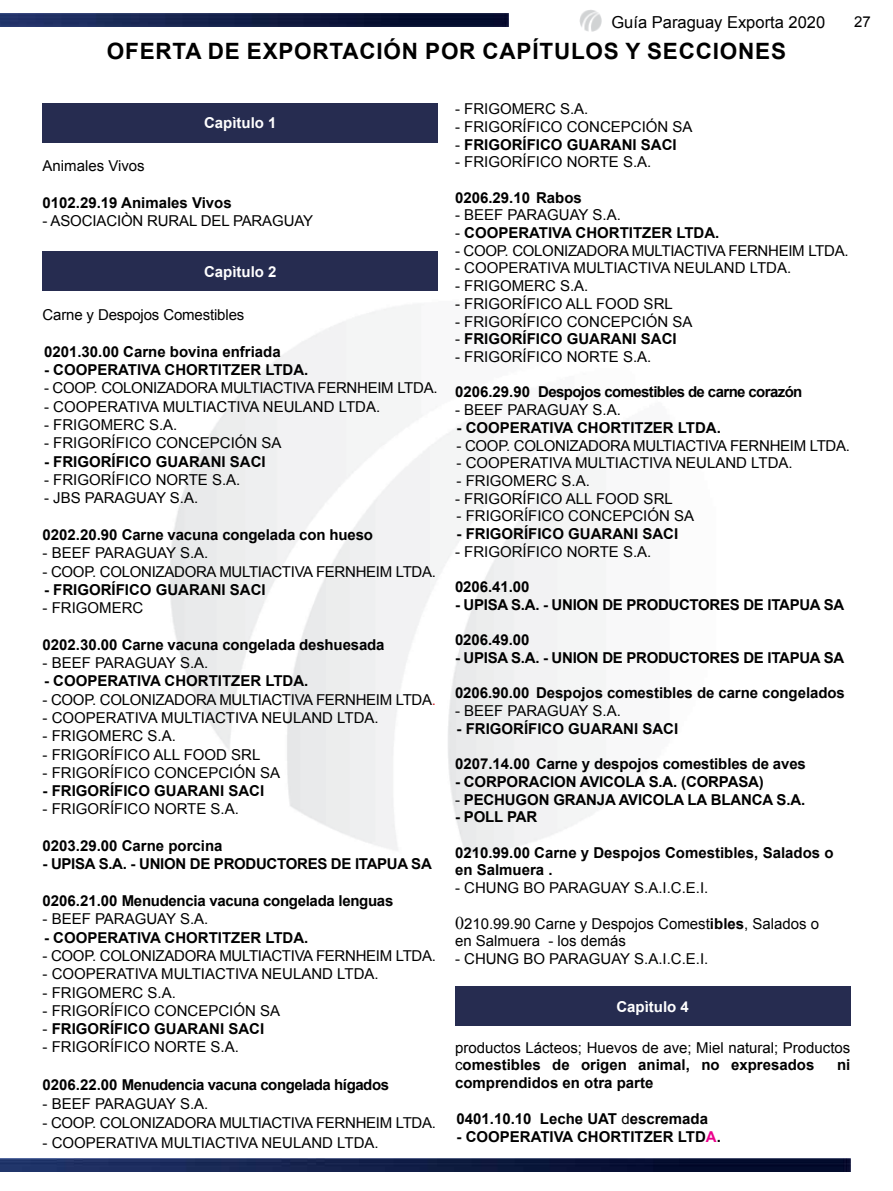
<style>
.page{position:relative;width:893px;height:1191px;background:#fff}
.page>*{position:absolute;margin:0;border:0;box-sizing:border-box;transform-origin:0 0}
.t1{font:700 22.5px "Arial";letter-spacing:.035em;color:#000}
.t2{font:16.5px "Arial";color:#000}
.t3{font:15px/17.7px "Arial";color:#000}
.t4{font:700 15px/17.7px "Arial";color:#000}
.t5{font:15px "Arial";letter-spacing:-.02em;color:#000}
.t6{font:700 15px "Arial";letter-spacing:-.02em;color:#000}
.t7{font:700 15px "Arial";letter-spacing:-.04em;color:#000}
.t8{font:700 15px "Arial";letter-spacing:-.03em;color:#000}
.t9{font:700 15px "Arial";color:#fff}
.s1{color:#d2232a}
.s2{font-weight:400}
.s3{font-family:"Times New Roman";font-size:18px}
.s4{font-weight:700}
.s5{color:#ec008c}
</style>
<div class="page">
<img style="left:0;top:1158px;width:851px;height:13px">
<img style="left:579px;top:10px;width:22px;height:21px">
<img style="left:0;top:14px;width:508px;height:13px">
<div style="left:43px;top:251px;width:395px;height:40px;background:#262c50"></div>
<div style="left:455px;top:986px;width:395px;height:39px;background:#262c50"></div>
<div style="left:43px;top:103px;width:395px;height:40px;background:#262c50"></div>
<p class="t2" style="left:611px;top:11px;width:215px">Guía Paraguay Exporta 2020</p>
<p class="t3" style="left:854px;top:13px;width:18px">27</p>
<h1 class="t1" style="left:107px;top:35px;width:681px">OFERTA DE EXPORTACIÓN POR CAPÍTULOS Y SECCIONES</h1>
<p class="t9" style="left:204px;top:112px;width:74px">Capìtulo 1</p>
<p class="t3" style="left:43px;top:157px;width:104px">Animales Vivos</p>
<p class="t4" style="left:43px;top:194px;width:191px">0102.29.19 Animales Vivos</p>
<p class="t3" style="left:43px;top:212px;width:272px">- ASOCIACIÒN RURAL DEL PARAGUAY</p>
<p class="t9" style="left:204px;top:261px;width:74px">Capìtulo 2</p>
<p class="t3" style="left:43px;top:306px;width:203px">Carne y Despojos Comestibles</p>
<p class="t4" style="left:44px;top:343px;width:238px">0201.30.00 Carne bovina enfriada</p>
<p class="t4" style="left:44px;top:361px;width:266px">- COOPERATIVA CHORTITZER LTDA.</p>
<p class="t5" style="left:44px;top:378px;width:395px">- COOP. COLONIZADORA MULTIACTIVA FERNHEIM LTDA.</p>
<p class="t3" style="left:44px;top:397px;width:338px">- COOPERATIVA MULTIACTIVA NEULAND LTDA.</p>
<p class="t3" style="left:44px;top:416px;width:135px">- FRIGOMERC S.A.</p>
<p class="t3" style="left:44px;top:434px;width:239px">- FRIGORÍFICO CONCEPCIÓN SA</p>
<p class="t4" style="left:44px;top:453px;width:223px">- FRIGORÍFICO GUARANI SACI</p>
<p class="t3" style="left:44px;top:471px;width:198px">- FRIGORÍFICO NORTE S.A.</p>
<p class="t3" style="left:44px;top:489px;width:156px">- JBS PARAGUAY S.A.</p>
<p class="t4" style="left:43px;top:526px;width:332px">0202.20.90 Carne vacuna congelada con hueso</p>
<p class="t3" style="left:43px;top:544px;width:167px">- BEEF PARAGUAY S.A.</p>
<p class="t5" style="left:43px;top:561px;width:395px">- COOP. COLONIZADORA MULTIACTIVA FERNHEIM LTDA.</p>
<p class="t4" style="left:44px;top:581px;width:223px">- FRIGORÍFICO GUARANI SACI</p>
<p class="t3" style="left:43px;top:599px;width:102px">- FRIGOMERC</p>
<p class="t4" style="left:43px;top:636px;width:344px">0202.30.00 Carne vacuna congelada deshuesada</p>
<p class="t3" style="left:43px;top:654px;width:167px">- BEEF PARAGUAY S.A.</p>
<p class="t4" style="left:44px;top:672px;width:266px">- COOPERATIVA CHORTITZER LTDA.</p>
<p class="t5" style="left:43px;top:689px;width:395px">- COOP. COLONIZADORA MULTIACTIVA FERNHEIM LTDA<span class="s1">.</span></p>
<p class="t3" style="left:43px;top:708px;width:338px">- COOPERATIVA MULTIACTIVA NEULAND LTDA.</p>
<p class="t3" style="left:43px;top:727px;width:135px">- FRIGOMERC S.A.</p>
<p class="t3" style="left:43px;top:745px;width:219px">- FRIGORÍFICO ALL FOOD SRL</p>
<p class="t3" style="left:43px;top:763px;width:239px">- FRIGORÍFICO CONCEPCIÓN SA</p>
<p class="t4" style="left:43px;top:782px;width:223px">- FRIGORÍFICO GUARANI SACI</p>
<p class="t3" style="left:43px;top:800px;width:198px">- FRIGORÍFICO NORTE S.A.</p>
<p class="t4" style="left:43px;top:837px;width:182px">0203.29.00 Carne porcina</p>
<p class="t6" style="left:43px;top:853px;width:391px">- UPISA S.A. - UNION DE PRODUCTORES DE ITAPUA SA</p>
<p class="t6" style="left:43px;top:890px;width:352px">0206.21.00 Menudencia vacuna congelada lenguas</p>
<p class="t3" style="left:43px;top:910px;width:167px">- BEEF PARAGUAY S.A.</p>
<p class="t4" style="left:44px;top:928px;width:266px">- COOPERATIVA CHORTITZER LTDA.</p>
<p class="t5" style="left:43px;top:945px;width:395px">- COOP. COLONIZADORA MULTIACTIVA FERNHEIM LTDA.</p>
<p class="t3" style="left:43px;top:965px;width:338px">- COOPERATIVA MULTIACTIVA NEULAND LTDA.</p>
<p class="t3" style="left:43px;top:983px;width:135px">- FRIGOMERC S.A.</p>
<p class="t3" style="left:43px;top:1001px;width:239px">- FRIGORÍFICO CONCEPCIÓN SA</p>
<p class="t4" style="left:43px;top:1020px;width:223px"><span class="s2">-</span> FRIGORÍFICO GUARANI SACI</p>
<p class="t3" style="left:43px;top:1038px;width:198px">- FRIGORÍFICO NORTE S.A.</p>
<p class="t8" style="left:43px;top:1074px;width:348px">0206.22.00 Menudencia vacuna congelada hígados</p>
<p class="t3" style="left:43px;top:1095px;width:167px">- BEEF PARAGUAY S.A.</p>
<p class="t5" style="left:43px;top:1112px;width:395px">- COOP. COLONIZADORA MULTIACTIVA FERNHEIM LTDA.</p>
<p class="t3" style="left:43px;top:1133px;width:338px">- COOPERATIVA MULTIACTIVA NEULAND LTDA.</p>
<p class="t3" style="left:455px;top:100px;width:135px">- FRIGOMERC S.A.</p>
<p class="t3" style="left:455px;top:118px;width:239px">- FRIGORÍFICO CONCEPCIÓN SA</p>
<p class="t4" style="left:455px;top:136px;width:223px"><span class="s2">-</span> FRIGORÍFICO GUARANI SACI</p>
<p class="t3" style="left:455px;top:153px;width:198px">- FRIGORÍFICO NORTE S.A.</p>
<p class="t4" style="left:455px;top:189px;width:128px">0206.29.10 Rabos</p>
<p class="t3" style="left:455px;top:206px;width:167px">- BEEF PARAGUAY S.A.</p>
<p class="t4" style="left:455px;top:224px;width:266px"><span class="s2">-</span> COOPERATIVA CHORTITZER LTDA.</p>
<p class="t5" style="left:455px;top:240px;width:395px">- COOP. COLONIZADORA MULTIACTIVA FERNHEIM LTDA.</p>
<p class="t3" style="left:455px;top:259px;width:338px">- COOPERATIVA MULTIACTIVA NEULAND LTDA.</p>
<p class="t3" style="left:455px;top:277px;width:135px">- FRIGOMERC S.A.</p>
<p class="t3" style="left:455px;top:295px;width:219px">- FRIGORÍFICO ALL FOOD SRL</p>
<p class="t3" style="left:455px;top:312px;width:239px">- FRIGORÍFICO CONCEPCIÓN SA</p>
<p class="t4" style="left:455px;top:330px;width:223px"><span class="s2">-</span> FRIGORÍFICO GUARANI SACI</p>
<p class="t3" style="left:455px;top:348px;width:198px">- FRIGORÍFICO NORTE S.A.</p>
<p class="t7" style="left:455px;top:381px;width:349px">0206.29.90 Despojos comestibles de carne corazón</p>
<p class="t3" style="left:455px;top:401px;width:167px">- BEEF PARAGUAY S.A.</p>
<p class="t4" style="left:456px;top:419px;width:266px">- COOPERATIVA CHORTITZER LTDA.</p>
<p class="t5" style="left:456px;top:435px;width:395px">- COOP. COLONIZADORA MULTIACTIVA FERNHEIM LTDA.</p>
<p class="t3" style="left:456px;top:454px;width:338px">- COOPERATIVA MULTIACTIVA NEULAND LTDA.</p>
<p class="t3" style="left:456px;top:472px;width:135px">- FRIGOMERC S.A.</p>
<p class="t3" style="left:455px;top:489px;width:219px">- FRIGORÍFICO ALL FOOD SRL</p>
<p class="t3" style="left:456px;top:507px;width:239px">- FRIGORÍFICO CONCEPCIÓN SA</p>
<p class="t4" style="left:456px;top:525px;width:223px">- FRIGORÍFICO GUARANI SACI</p>
<p class="t3" style="left:455px;top:542px;width:198px">- FRIGORÍFICO NORTE S.A.</p>
<p class="t4" style="left:455px;top:578px;width:76px">0206.41.00</p>
<p class="t6" style="left:455px;top:594px;width:391px">- UPISA S.A. - UNION DE PRODUCTORES DE ITAPUA SA</p>
<p class="t4" style="left:455px;top:631px;width:76px">0206.49.00</p>
<p class="t6" style="left:455px;top:647px;width:391px">- UPISA S.A. - UNION DE PRODUCTORES DE ITAPUA SA</p>
<p class="t4" style="left:455px;top:684px;width:391px">0206.90.00 Despojos comestibles de carne congelados</p>
<p class="t3" style="left:455px;top:702px;width:167px">- BEEF PARAGUAY S.A.</p>
<p class="t4" style="left:456px;top:720px;width:223px">- FRIGORÍFICO GUARANI SACI</p>
<p class="t4" style="left:455px;top:755px;width:352px">0207.14.00 Carne y despojos comestibles de aves</p>
<p class="t4" style="left:455px;top:773px;width:310px">- CORPORACION AVICOLA S.A. (CORPASA)</p>
<p class="t4" style="left:455px;top:790px;width:352px"><span class="s2">-</span> PECHUGON GRANJA AVICOLA LA BLANCA S.A.</p>
<p class="t4" style="left:455px;top:808px;width:84px">- POLL PAR</p>
<p class="t4" style="left:455px;top:844px;width:380px">0210.99.00 Carne y Despojos Comestibles, Salados o en Salmuera .</p>
<p class="t3" style="left:455px;top:879px;width:255px">- CHUNG BO PARAGUAY S.A.I.C.E.I.</p>
<p class="t3" style="left:455px;top:914px;width:366px"><span class="s3">0</span>210.99.90 Carne y Despojos Comest<span class="s4">ibles</span>, Salados o en Salmuera - los demás</p>
<p class="t3" style="left:455px;top:949px;width:255px">- CHUNG BO PARAGUAY S.A.I.C.E.I.</p>
<p class="t9" style="left:616px;top:995px;width:74px">Capìtulo 4</p>
<p class="t3" style="left:455px;top:1038px;width:397px">productos Lácteos; Huevos de ave; Miel natural; Productos c<span class="s4">omestibles de origen animal, no expresados</span></p>
<p class="t4" style="left:837px;top:1056px;width:15px">ni</p>
<p class="t4" style="left:455px;top:1074px;width:200px">comprendidos en otra parte</p>
<p class="t4" style="left:456px;top:1109px;width:253px">0401.10.10 Leche UAT <span class="s2">d</span>escremada</p>
<p class="t4" style="left:456px;top:1127px;width:266px">- COOPERATIVA CHORTITZER LTD<span class="s5">A</span>.</p>
</div>
